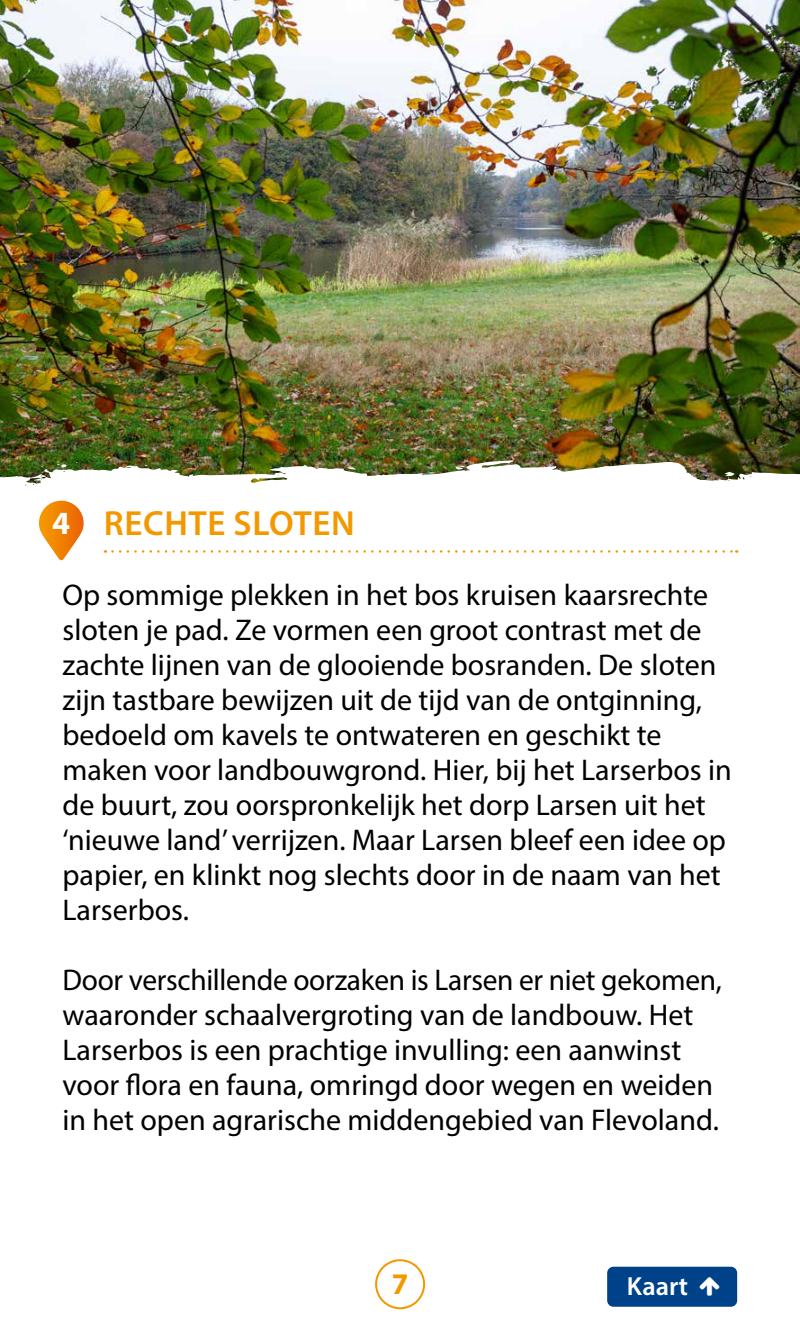
<style>
.page{position:relative;width:800px;height:1338px;background:#fff}
.page>*{position:absolute;margin:0;border:0;box-sizing:border-box;transform-origin:0 0}
.t1{font:600 35px "Myriad Pro";letter-spacing:.02em;color:#f49800}
.t2{font:30px/35px "Myriad Pro";color:#000}
.t3{font:700 30px "Myriad Pro";color:#f49800}
.t4{font:600 26.25px "Myriad Pro";letter-spacing:.005em;color:#fff}
.s1{font-weight:700;font-size:32.5px;color:#fff}
</style>
<div class="page">
<div style="left:375px;top:1259px;width:50px;height:50px;border:2px solid #f49800;border-radius:50%"></div>
<img style="left:0;top:0;width:800px;height:460px">
<svg style="left:0;top:460px;width:800px;height:93px"></svg>
<svg style="left:347px;top:467px;width:9px;height:2px"></svg>
<svg style="left:428px;top:471px;width:8px;height:2px"></svg>
<svg style="left:456px;top:466px;width:9px;height:4px"></svg>
<svg style="left:145px;top:465px;width:9px;height:4px"></svg>
<svg style="left:725px;top:472px;width:10px;height:6px"></svg>
<svg style="left:57px;top:464px;width:10px;height:6px"></svg>
<div style="left:607px;top:1266px;width:130px;height:40px;background:#004289;border-radius:6px"></div>
<svg style="left:35px;top:497px;width:52px;height:64px"></svg>
<svg style="left:113px;top:550px;width:624px;height:2px"></svg>
<p class="t1" style="left:52px;top:501px;width:304px"><span class="s1">4</span> RECHTE SLOTEN</p>
<p class="t2" style="left:62px;top:577px;width:671px">Op sommige plekken in het bos kruisen kaarsrechte sloten je pad. Ze vormen een groot contrast met de zachte lijnen van de glooiende bosranden. De sloten zijn tastbare bewijzen uit de tijd van de ontginning, bedoeld om kavels te ontwateren en geschikt te maken voor landbouwgrond. Hier, bij het Larserbos in de buurt, zou oorspronkelijk het dorp Larsen uit het ‘nieuwe land’ verrijzen. Maar Larsen bleef een idee op papier, en klinkt nog slechts door in de naam van het Larserbos.</p>
<p class="t2" style="left:62px;top:962px;width:661px">Door verschillende oorzaken is Larsen er niet gekomen, waaronder schaalvergroting van de landbouw. Het Larserbos is een prachtige invulling: een aanwinst voor flora en fauna, omringd door wegen en weiden in het open agrarische middengebied van Flevoland.</p>
<p class="t3" style="left:392px;top:1264px;width:18px">7</p>
<p class="t4" style="left:627px;top:1269px;width:63px">Kaart</p>
</div>
